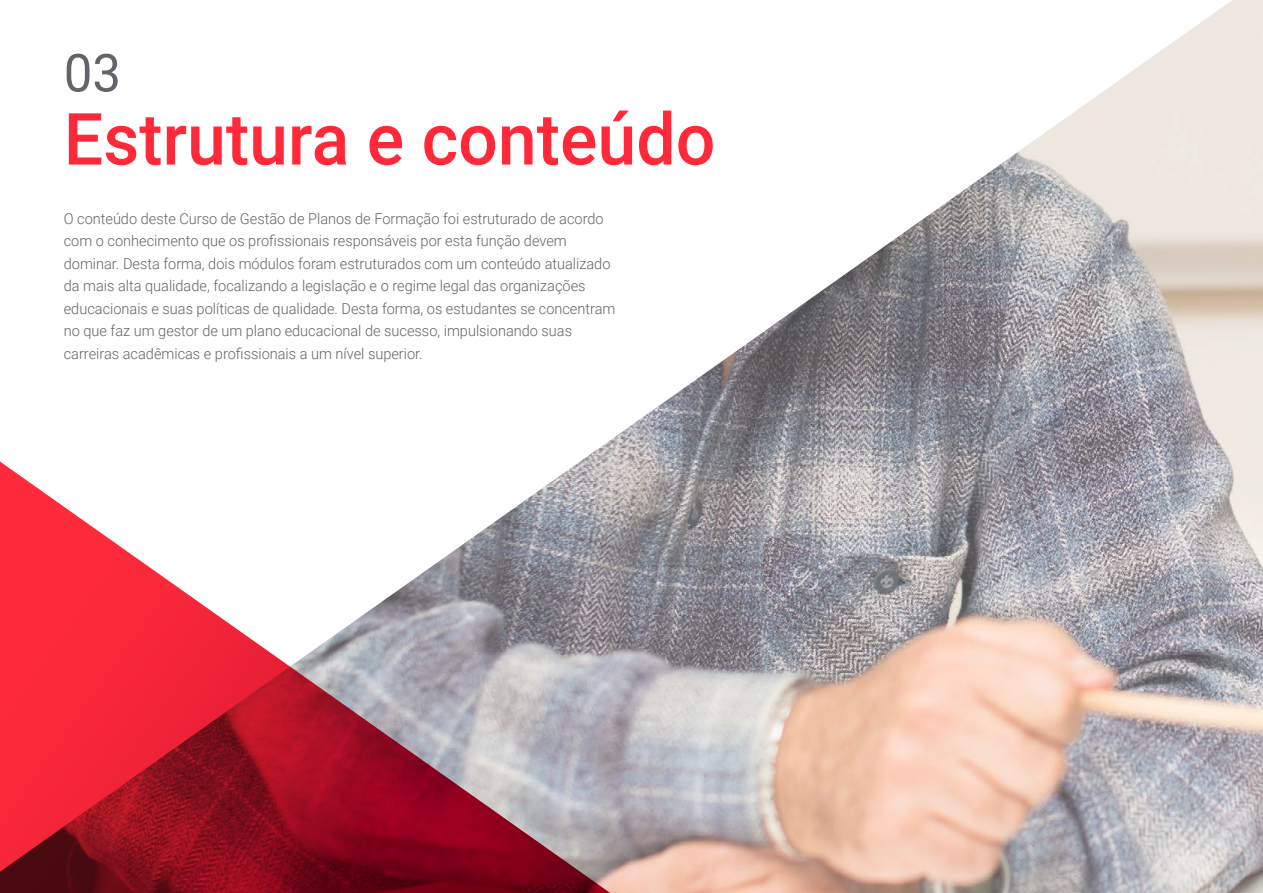
<style>
.page{position:relative;width:1263px;height:893px;background:#fff}
.page>*{position:absolute;margin:0;border:0;box-sizing:border-box;transform-origin:0 0}
.t1{font:500 72px "Roboto";color:#ff293a}
.t2{font:52.5px "Roboto";color:#61646a}
.t3{font:300 15px/22.5px "Roboto";color:#61646a}
</style>
<div class="page">
<img style="left:602px;top:0;width:661px;height:893px">
<svg style="left:0;top:446px;width:640px;height:447px"></svg>
<h2 class="t2" style="left:64px;top:36px;width:59px">03</h2>
<h1 class="t1" style="left:64px;top:89px;width:653px">Estrutura e conteúdo</h1>
<p class="t3" style="left:64px;top:207px;width:553px">O conteúdo deste Curso de Gestão de Planos de Formação foi estruturado de acordo com o conhecimento que os profissionais responsáveis por esta função devem dominar. Desta forma, dois módulos foram estruturados com um conteúdo atualizado da mais alta qualidade, focalizando a legislação e o regime legal das organizações educacionais e suas políticas de qualidade. Desta forma, os estudantes se concentram no que faz um gestor de um plano educacional de sucesso, impulsionando suas carreiras acadêmicas e profissionais a um nível superior.</p>
</div>
